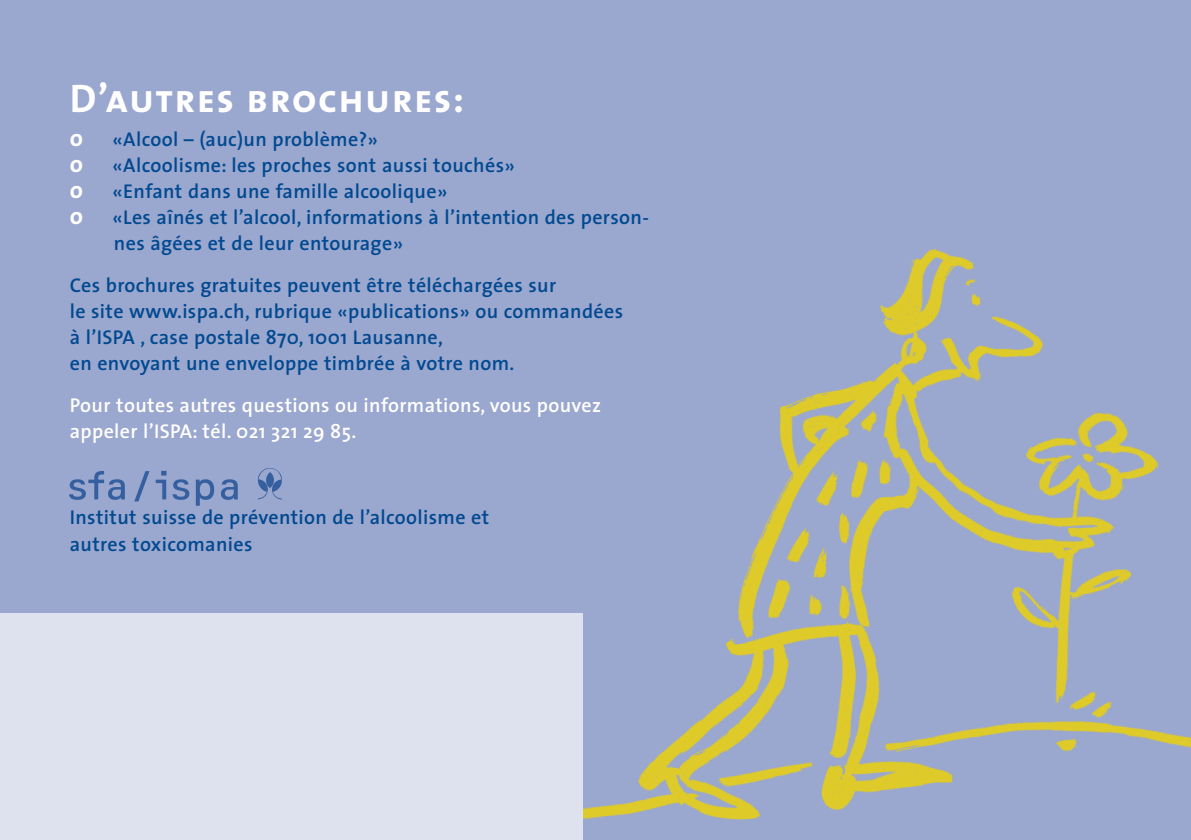
<style>
.page{position:relative;width:1191px;height:840px;background:#fff}
.page>*{position:absolute;margin:0;border:0;box-sizing:border-box;transform-origin:0 0}
.t1{font:40px "The Sans Bold Caps";letter-spacing:.035em;color:#fff}
.t2{font:600 20px/26px "The Sans";letter-spacing:.02em;color:#014990}
.t3{font:600 20px/26px "The Sans";letter-spacing:.02em;color:#fff}
.s1{font-weight:700;font-size:24px;color:#fff}
</style>
<div class="page">
<div style="left:0;top:1px;width:1190px;height:838px;background:#9aa7ce"></div>
<div style="left:0;top:613px;width:582px;height:226px;background:#dee2ef"></div>
<img style="left:584px;top:248px;width:606px;height:572px">
<img style="left:70px;top:468px;width:211px;height:37px">
<h1 class="t1" style="left:70px;top:75px;width:396px">D’autres brochures:</h1>
<p class="t2" style="left:70px;top:128px;width:310px"><span class="s1">o</span> «Alcool – (auc)un problème?»</p>
<p class="t2" style="left:70px;top:154px;width:446px"><span class="s1">o</span> «Alcoolisme: les proches sont aussi touchés»</p>
<p class="t2" style="left:70px;top:180px;width:379px"><span class="s1">o</span> «Enfant dans une famille alcoolique»</p>
<p class="t2" style="left:70px;top:206px;width:581px"><span class="s1">o</span> «Les aînés et l’alcool, informations à l’intention des person-</p>
<p class="t2" style="left:114px;top:232px;width:291px">nes âgées et de leur entourage»</p>
<p class="t2" style="left:70px;top:274px;width:555px">Ces brochures gratuites peuvent être téléchargées sur<br>le site www.ispa.ch, rubrique «publications» ou commandées à l’ISPA , case postale 870, 1001 Lausanne,<br>en envoyant une enveloppe timbrée à votre nom.</p>
<p class="t3" style="left:70px;top:394px;width:533px">Pour toutes autres questions ou informations, vous pouvez appeler l’ISPA: tél. 021 321 29 85.</p>
<p class="t2" style="left:70px;top:506px;width:421px">Institut suisse de prévention de l’alcoolisme et autres toxicomanies</p>
</div>
